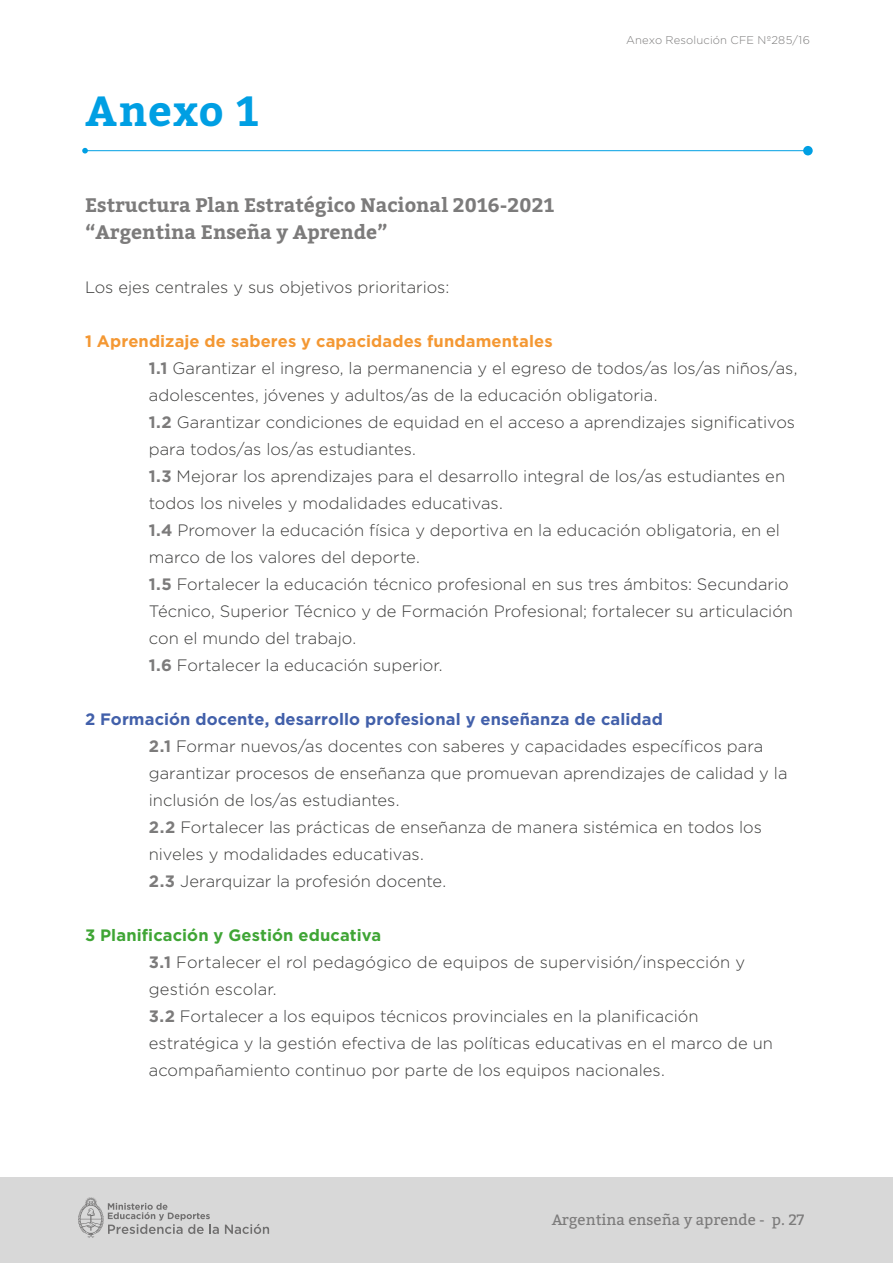
<style>
.page{position:relative;width:893px;height:1263px;background:#fff}
.page>*{position:absolute;margin:0;border:0;box-sizing:border-box;transform-origin:0 0}
.t1{font:700 42px "Bitter";letter-spacing:.03em;color:#009fe3}
.t2{font:700 19.5px/27px "Bitter";color:#7c7b7b}
.t3{font:300 16.5px/27px "Gotham";color:#3c3c3b}
.t4{font:15px "Bitter";color:#7c7b7b}
.t5{font:300 11.25px "Gotham";letter-spacing:.015em;color:#7c7b7b}
.s1{font-weight:700;color:#f49833}
.s2{font-weight:700;color:#7c7b7b}
.s3{font-weight:700;color:#4260aa}
.s4{font-weight:700;color:#3fa535}
</style>
<div class="page">
<div style="left:0;top:1178px;width:893px;height:85px;background:#d8d8d8"></div>
<svg style="left:225px;top:1224px;width:44px;height:10px"></svg>
<svg style="left:78px;top:1197px;width:141px;height:41px"></svg>
<hr style="left:85px;top:150px;width:723px;height:1px;background:#009fe3">
<svg style="left:82px;top:148px;width:6px;height:5px"></svg>
<div style="left:803px;top:146px;width:10px;height:9px;background:#009fe3;border-radius:50%"></div>
<h1 class="t1" style="left:85px;top:84px;width:175px">Anexo 1</h1>
<p class="t5" style="left:626px;top:34px;width:185px">Anexo Resolución CFE Nº285/16</p>
<p class="t2" style="left:85px;top:192px;width:471px">Estructura Plan Estratégico Nacional 2016-2021 “Argentina Enseña y Aprende”</p>
<p class="t3" style="left:85px;top:273px;width:366px">Los ejes centrales y sus objetivos prioritarios:</p>
<p class="t3" style="left:149px;top:327px;width:650px;text-indent:-64px"><span class="s1">1 Aprendizaje de saberes y capacidades fundamentales<br></span><span class="s2">1.1</span> Garantizar el ingreso, la permanencia y el egreso de todos/as los/as niños/as, adolescentes, jóvenes y adultos/as de la educación obligatoria.<br><span class="s2">1.2</span> Garantizar condiciones de equidad en el acceso a aprendizajes significativos para todos/as los/as estudiantes.<br><span class="s2">1.3</span> Mejorar los aprendizajes para el desarrollo integral de los/as estudiantes en todos los niveles y modalidades educativas.<br><span class="s2">1.4</span> Promover la educación física y deportiva en la educación obligatoria, en el marco de los valores del deporte.<br><span class="s2">1.5</span> Fortalecer la educación técnico profesional en sus tres ámbitos: Secundario Técnico, Superior Técnico y de Formación Profesional; fortalecer su articulación con el mundo del trabajo.<br><span class="s2">1.6</span> Fortalecer la educación superior.</p>
<p class="t3" style="left:149px;top:705px;width:640px;text-indent:-64px"><span class="s3">2 Formación docente, desarrollo profesional y enseñanza de calidad<br></span><span class="s2">2.1</span> Formar nuevos/as docentes con saberes y capacidades específicos para garantizar procesos de enseñanza que promuevan aprendizajes de calidad y la inclusión de los/as estudiantes.<br><span class="s2">2.2</span> Fortalecer las prácticas de enseñanza de manera sistémica en todos los niveles y modalidades educativas.<br><span class="s2">2.3</span> Jerarquizar la profesión docente.</p>
<p class="t3" style="left:149px;top:921px;width:626px;text-indent:-64px"><span class="s4">3 Planificación y Gestión educativa<br></span><span class="s2">3.1</span> Fortalecer el rol pedagógico de equipos de supervisión/inspección y gestión escolar.<br><span class="s2">3.2</span> Fortalecer a los equipos técnicos provinciales en la planificación estratégica y la gestión efectiva de las políticas educativas en el marco de un acompañamiento continuo por parte de los equipos nacionales.</p>
<p class="t4" style="left:552px;top:1210px;width:254px">Argentina enseña y aprende - p. 27</p>
</div>
